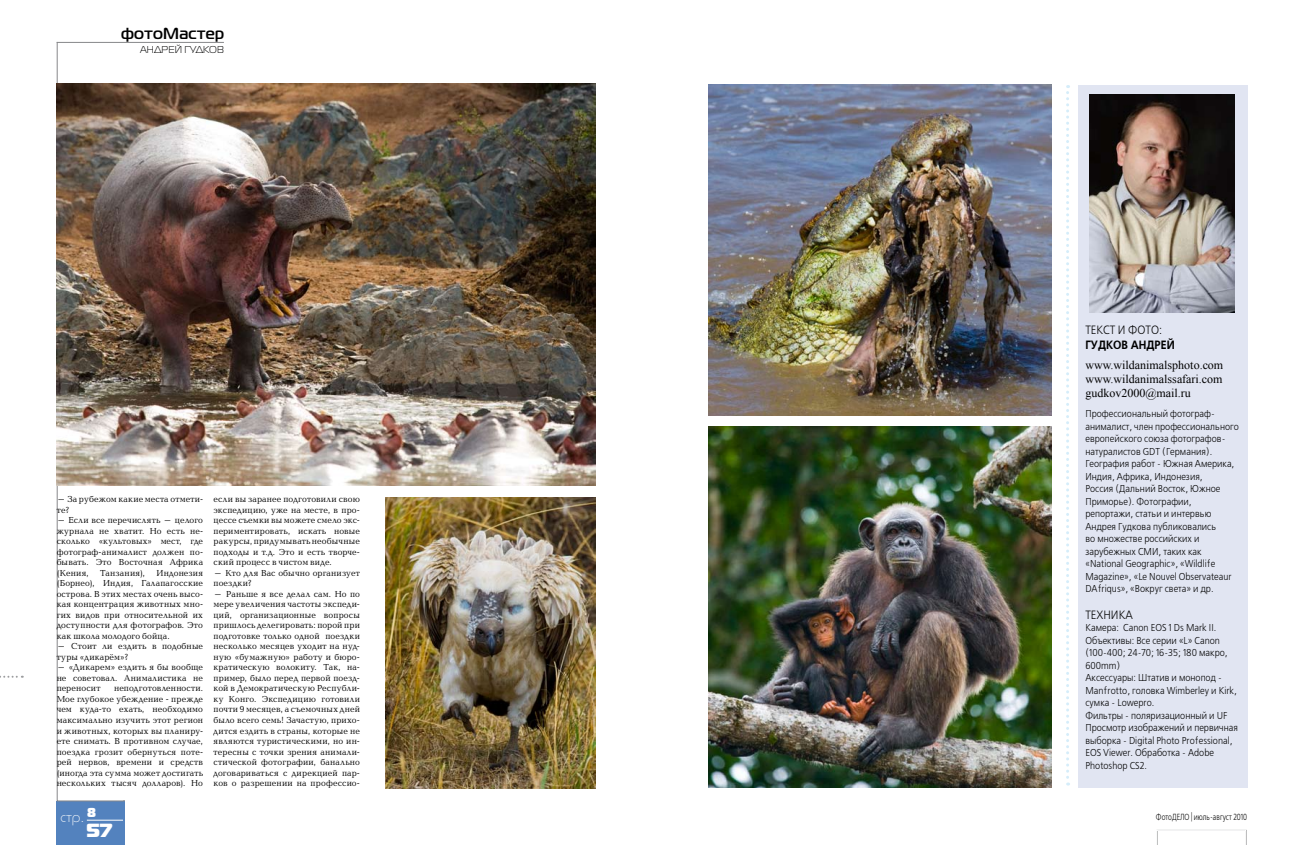
<style>
.page{position:relative;width:1304px;height:845px;background:#fff}
.page>*{position:absolute;margin:0;border:0;box-sizing:border-box;transform-origin:0 0}
.t1{font:19px "Magistral Black C";color:#fff;scale:1.05 1}
.t2{font:700 16px "Magistral C";letter-spacing:.02em;color:#000}
.t3{font:300 14.6px "Bauhaus C";color:#fff}
.t4{font:13px "Magistral Black C";color:#fff}
.t5{font:12px/14px "Times New Roman";color:#000;text-align:justify}
.t6{font:12px "Free Set C";color:#000;scale:.9 1}
.t7{font:700 12px "Free Set C";color:#000;scale:.9 1}
.t8{font:10px/12.5px "Free Set C";color:#000;scale:.9 1}
.t9{font:10px "Magistral C";letter-spacing:.01em;color:#000}
.t10{font:9px/10.5px "Baltica C";letter-spacing:.02em;color:#000;text-align:justify;scale:.95 1}
.t11{font:8.8px "Free Set C";color:#000;scale:.76 1}
</style>
<div class="page">
<div style="left:57px;top:801px;width:68px;height:44px;background:#5382be"></div>
<hr style="left:87px;top:820px;width:36px;height:1px;background:#fff">
<hr style="left:57px;top:42px;width:167px;height:1px;background:#87888a">
<svg style="left:56px;top:41px;width:69px;height:761px"></svg>
<div style="left:86px;top:784px;width:89px;height:16px;background:#fff"></div>
<svg style="left:1157px;top:830px;width:90px;height:15px"></svg>
<svg style="left:0;top:676px;width:23px;height:2px"></svg>
<svg style="left:1066px;top:85px;width:3px;height:700px"></svg>
<div style="left:1078px;top:85px;width:169px;height:702px;background:#e1e5f2"></div>
<img style="left:1089px;top:94px;width:146px;height:218px">
<img style="left:708px;top:85px;width:344px;height:331px">
<img style="left:709px;top:427px;width:343px;height:360px">
<img style="left:385px;top:497px;width:210px;height:291px">
<div style="left:95px;top:471px;width:52px;height:319px;background:#fff"></div>
<img style="left:56px;top:84px;width:539px;height:401px">
<h2 class="t2" style="left:121px;top:24px;width:104px">фотоМастер</h2>
<p class="t9" style="left:140px;top:44px;width:85px">Андрей Гудков</p>
<p class="t10" style="left:57px;top:494px;width:156px">– За рубежом какие места отмети&shy;те?</p>
<p class="t10" style="left:57px;top:515px;width:156px">– Если все перечислять – целого журнала не хватит. Но есть не&shy;сколько «культовых» мест, где фотограф-анималист должен по&shy;бывать. Это Восточная Африка (Кения,</p>
<p class="t10" style="left:100px;top:568px;width:49px">Танзания),</p>
<p class="t10" style="left:57px;top:568px;width:156px;text-indent:100px">Индонезия (Борнео), Индия, Галапагосские острова. В этих местах очень высо&shy;кая концентрация животных мно&shy;гих видов при относительной их доступности для фотографов. Это как школа молодого бойца.</p>
<p class="t10" style="left:57px;top:641px;width:156px">– Стоит ли ездить в подобные туры «дикарём»?</p>
<p class="t10" style="left:57px;top:662px;width:156px">– «Дикарем» ездить я бы вообще не советовал. Анималистика не переносит</p>
<p class="t10" style="left:57px;top:683px;width:156px;text-indent:57px">неподготовленности.<br>Мое глубокое убеждение - прежде чем куда-то ехать, необходимо максимально изучить этот регион и животных, которых вы планиру&shy;ете снимать. В противном случае, поездка грозит обернуться поте&shy;рей нервов, времени и средств (иногда эта сумма может достигать нескольких тысяч долларов). Но</p>
<h3 class="t4" style="left:87px;top:804px;width:10px">8</h3>
<h3 class="t3" style="left:61px;top:809px;width:25px">стр.</h3>
<h1 class="t1" style="left:87px;top:818px;width:26px">57</h1>
<p class="t10" style="left:214px;top:494px;width:156px">если вы заранее подготовили свою экспедицию, уже на месте, в про&shy;цессе съемки вы можете смело экс&shy;периментировать, искать новые ракурсы, придумывать необычные подходы и т.д. Это и есть творче&shy;ский процесс в чистом виде.</p>
<p class="t10" style="left:214px;top:568px;width:156px">– Кто для Вас обычно организует поездки?</p>
<p class="t10" style="left:214px;top:589px;width:156px">– Раньше я все делал сам. Но по мере увеличения частоты экспеди&shy;ций, организационные вопросы пришлось делегировать: порой при подготовке только одной поездки несколько месяцев уходит на нуд&shy;ную «бумажную» работу и бюро&shy;кратическую волокиту. Так, на&shy;пример, было перед первой поезд&shy;кой в Демократическую Республи&shy;ку Конго. Экспедицию готовили почти 9 месяцев, а съемочных дней было всего семь! Зачастую, прихо&shy;дится ездить в страны, которые не являются туристическими, но ин&shy;тересны с точки зрения анимали&shy;стической фотографии, банально договариваться с дирекцией пар&shy;ков о разрешении на профессио-</p>
<h3 class="t6" style="left:1085px;top:324px;width:87px">ТЕКСТ И ФОТО:</h3>
<h3 class="t7" style="left:1085px;top:338px;width:101px">Гудков Андрей</h3>
<h3 class="t5" style="left:1085px;top:358px;width:139px">www.wildanimalsphoto.com www.wildanimalssafari.com gudkov2000@mail.ru</h3>
<p class="t8" style="left:1085px;top:408px;width:172px">Профессиональный фотограф&shy;анималист, член профессионального европейского союза фотографов&shy;натуралистов GDT (Германия).<br>География работ - Южная Америка,<br>Индия, Африка, Индонезия,<br>Россия (Дальний Восток, Южное<br>Приморье). Фотографии, репортажи, статьи и интервью<br>Андрея Гудкова публиковались<br>во множестве российских и зарубежных СМИ, таких как «National Geographic», «Wildlife<br>Magazine», «Le Nouvel Observateaur<br>DAfriqus», «Вокруг света» и др.</p>
<h3 class="t6" style="left:1085px;top:608px;width:54px">ТЕХНИКА</h3>
<p class="t8" style="left:1085px;top:622px;width:171px">Камера: Canon EOS 1 Ds Mark II.<br>Объективы: Все серии «L» Canon (100-400; 24-70; 16-35; 180 макро,<br>600mm)<br>Аксессуары: Штатив и монопод -<br>Manfrotto, головка Wimberley и Kirk, сумка - Lowepro.<br>Фильтры - поляризационный и UF<br>Просмотр изображений и первичная выборка - Digital Photo Professional,<br>EOS Viewer. Обработка - Adobe<br>Photoshop CS2.</p>
<p class="t11" style="left:1156px;top:812px;width:122px">ФотоДЕЛО | июль-август 2010</p>
</div>
